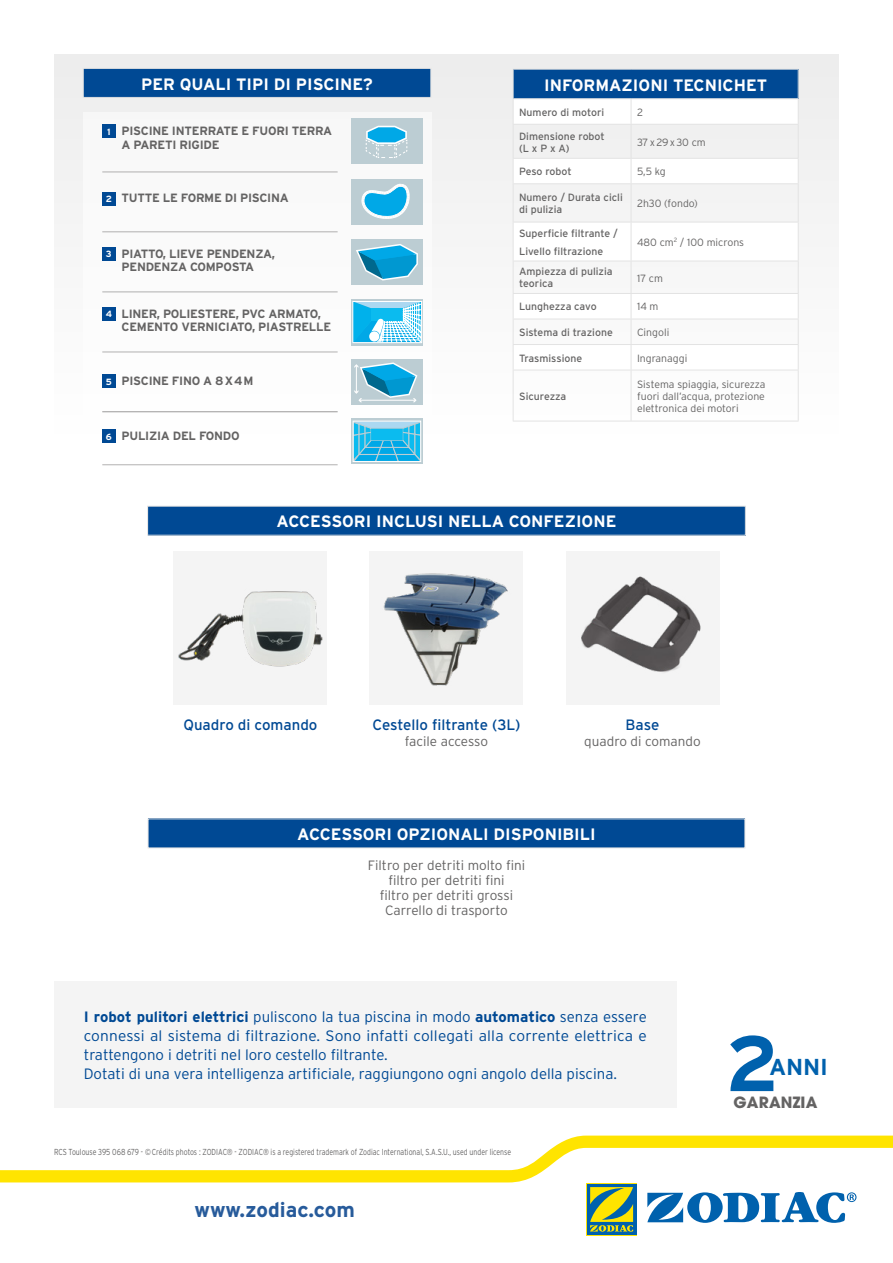
<style>
.page{position:relative;width:893px;height:1263px;background:#fff}
.page>*{position:absolute;margin:0;border:0;box-sizing:border-box;transform-origin:0 0}
.t1{font:700 78.3px "Interstate";color:#0061ad}
.t2{font:700 23.1px "Interstate";color:#0061ad}
.t3{font:700 20.85px "Interstate";color:#275b9b}
.t4{font:700 16.5px "Interstate";color:#fff}
.t5{font:700 15.45px "Avant Garde LT";letter-spacing:.01em;color:#646363}
.t6{font:300 15px/18.8px "Interstate";color:#004994}
.t7{font:15px "Interstate";color:#004994}
.t8{font:300 13.5px/15px "Interstate";color:#646363;text-align:center}
.t9{font:700 12px/13.8px "Interstate";letter-spacing:-.02em;color:#646363}
.t10{font:10.5px/12px "Interstate";color:#646363}
.t11{font:300 10.5px/12px "Interstate";color:#646363;text-align:justify}
.t12{font:300 10.5px "Interstate";letter-spacing:.06em;color:#646363}
.t13{font:300 8.7px "Interstate";color:#646363;scale:.8 1}
.s1{font-size:9px;color:#fff}
.s2{font-weight:700}
</style>
<div class="page">
<div style="left:54px;top:54px;width:785px;height:380px;background:#f8f8f8"></div>
<div style="left:174px;top:551px;width:153px;height:153px;background:#f4f4f4"></div>
<img style="left:178px;top:591px;width:145px;height:76px">
<div style="left:566px;top:551px;width:153px;height:153px;background:#f4f4f4"></div>
<img style="left:581px;top:576px;width:120px;height:96px">
<div style="left:587px;top:1184px;width:49px;height:51px;background:#0061ad"></div>
<svg style="left:0;top:1135px;width:893px;height:97px"></svg>
<div style="left:370px;top:551px;width:153px;height:153px;background:#f4f4f4"></div>
<img style="left:383px;top:573px;width:125px;height:113px">
<div style="left:148px;top:506px;width:597px;height:29px;background:#004994"></div>
<div style="left:83px;top:68px;width:348px;height:29px;background:#004994"></div>
<div style="left:83px;top:68px;width:348px;height:30px;border:1px solid #e3e3e3"></div>
<div style="left:148px;top:819px;width:597px;height:29px;background:#004994"></div>
<div style="left:54px;top:981px;width:622px;height:126px;background:#f4f4f4"></div>
<div style="left:513px;top:69px;width:285px;height:30px;background:#004994"></div>
<hr style="left:631px;top:98px;width:168px;height:1px;background:#e3e3e3">
<hr style="left:631px;top:124px;width:168px;height:1px;background:#e3e3e3">
<hr style="left:798px;top:125px;width:1px;height:33px;background:#e3e3e3">
<hr style="left:631px;top:158px;width:168px;height:1px;background:#e3e3e3">
<svg style="left:798px;top:159px;width:1px;height:24px"></svg>
<hr style="left:631px;top:183px;width:168px;height:1px;background:#e3e3e3">
<hr style="left:798px;top:184px;width:1px;height:38px;background:#e3e3e3">
<hr style="left:798px;top:261px;width:1px;height:32px;background:#e3e3e3">
<hr style="left:798px;top:370px;width:1px;height:51px;background:#e3e3e3">
<hr style="left:631px;top:421px;width:168px;height:1px;background:#e3e3e3">
<hr style="left:631px;top:344px;width:168px;height:1px;background:#e3e3e3">
<hr style="left:631px;top:370px;width:168px;height:1px;background:#e3e3e3">
<hr style="left:631px;top:293px;width:168px;height:1px;background:#e3e3e3">
<svg style="left:798px;top:294px;width:1px;height:76px"></svg>
<hr style="left:631px;top:319px;width:168px;height:1px;background:#e3e3e3">
<hr style="left:513px;top:69px;width:118px;height:1px;background:#e3e3e3">
<hr style="left:631px;top:69px;width:168px;height:1px;background:#e3e3e3">
<svg style="left:798px;top:70px;width:1px;height:54px"></svg>
<hr style="left:631px;top:222px;width:168px;height:1px;background:#e3e3e3">
<hr style="left:798px;top:222px;width:1px;height:39px;background:#e3e3e3">
<hr style="left:631px;top:261px;width:168px;height:1px;background:#e3e3e3">
<hr style="left:513px;top:98px;width:118px;height:1px;background:#e3e3e3">
<svg style="left:513px;top:70px;width:1px;height:54px"></svg>
<hr style="left:513px;top:222px;width:1px;height:39px;background:#e3e3e3">
<hr style="left:631px;top:222px;width:1px;height:39px;background:#e3e3e3">
<hr style="left:513px;top:124px;width:118px;height:1px;background:#e3e3e3">
<hr style="left:513px;top:125px;width:1px;height:33px;background:#e3e3e3">
<hr style="left:631px;top:125px;width:1px;height:33px;background:#e3e3e3">
<hr style="left:513px;top:158px;width:118px;height:1px;background:#e3e3e3">
<hr style="left:513px;top:183px;width:118px;height:1px;background:#e3e3e3">
<hr style="left:513px;top:184px;width:1px;height:38px;background:#e3e3e3">
<hr style="left:631px;top:184px;width:1px;height:38px;background:#e3e3e3">
<hr style="left:513px;top:222px;width:118px;height:1px;background:#e3e3e3">
<hr style="left:513px;top:261px;width:118px;height:1px;background:#e3e3e3">
<hr style="left:513px;top:261px;width:1px;height:32px;background:#e3e3e3">
<hr style="left:631px;top:261px;width:1px;height:32px;background:#e3e3e3">
<hr style="left:513px;top:293px;width:118px;height:1px;background:#e3e3e3">
<hr style="left:513px;top:319px;width:118px;height:1px;background:#e3e3e3">
<svg style="left:513px;top:318px;width:1px;height:52px"></svg>
<hr style="left:513px;top:344px;width:118px;height:1px;background:#e3e3e3">
<hr style="left:513px;top:370px;width:118px;height:1px;background:#e3e3e3">
<hr style="left:513px;top:370px;width:1px;height:51px;background:#e3e3e3">
<hr style="left:631px;top:370px;width:1px;height:51px;background:#e3e3e3">
<hr style="left:513px;top:421px;width:118px;height:1px;background:#e3e3e3">
<div style="left:83px;top:113px;width:348px;height:382px;background:#fff"></div>
<div style="left:102px;top:125px;width:13px;height:13px;background:#004994"></div>
<div style="left:102px;top:192px;width:13px;height:13px;background:#004994"></div>
<div style="left:102px;top:375px;width:13px;height:13px;background:#004994"></div>
<hr style="left:102px;top:172px;width:236px;height:1px;background:#646363">
<hr style="left:102px;top:231px;width:236px;height:1px;background:#646363">
<hr style="left:102px;top:291px;width:236px;height:1px;background:#646363">
<hr style="left:102px;top:352px;width:236px;height:1px;background:#646363">
<hr style="left:102px;top:411px;width:236px;height:1px;background:#646363">
<hr style="left:102px;top:464px;width:236px;height:1px;background:#646363">
<div style="left:102px;top:247px;width:13px;height:13px;background:#004994"></div>
<div style="left:102px;top:307px;width:13px;height:13px;background:#004994"></div>
<div style="left:102px;top:429px;width:13px;height:13px;background:#004994"></div>
<div style="left:351px;top:359px;width:71px;height:46px;background:#bccdd3"></div>
<svg style="left:354px;top:362px;width:64px;height:40px"></svg>
<div style="left:351px;top:418px;width:71px;height:46px;background:linear-gradient(to right,#cad7dc,#cad7dc)"></div>
<svg style="left:352px;top:421px;width:69px;height:41px;background:#49c0e8"></svg>
<div style="left:351px;top:119px;width:71px;height:45px;background:#bccdd3"></div>
<svg style="left:365px;top:126px;width:43px;height:32px"></svg>
<div style="left:351px;top:179px;width:71px;height:45px;background:#bccdd3"></div>
<svg style="left:361px;top:184px;width:49px;height:35px"></svg>
<div style="left:352px;top:239px;width:71px;height:46px;background:#bccdd3"></div>
<svg style="left:356px;top:244px;width:62px;height:37px"></svg>
<div style="left:351px;top:299px;width:72px;height:46px;background:#bccdd3"></div>
<svg style="left:352px;top:301px;width:70px;height:42px;background:#75d2f2"></svg>
<p class="t4" style="left:141px;top:75px;width:233px">PER QUALI TIPI DI PISCINE?</p>
<p class="t9" style="left:122px;top:124px;width:212px;text-indent:-14px"><span class="s1">1</span> PISCINE INTERRATE E FUORI TERRA<br>A PARETI RIGIDE</p>
<p class="t9" style="left:106px;top:191px;width:185px"><span class="s1">2</span> TUTTE LE FORME DI PISCINA</p>
<p class="t9" style="left:106px;top:246px;width:171px;text-align:center"><span class="s1">3</span> PIATTO, LIEVE PENDENZA,<br>PENDENZA COMPOSTA</p>
<p class="t9" style="left:122px;top:306px;width:211px;text-indent:-16px"><span class="s1">4</span> LINER, POLIESTERE, PVC ARMATO,<br>CEMENTO VERNICIATO, PIASTRELLE</p>
<p class="t9" style="left:106px;top:374px;width:149px"><span class="s1">5</span> PISCINE FINO A 8X4M</p>
<p class="t9" style="left:106px;top:428px;width:135px"><span class="s1">6</span> PULIZIA DEL FONDO</p>
<p class="t4" style="left:544px;top:76px;width:224px">INFORMAZIONI TECNICHET</p>
<p class="t10" style="left:519px;top:106px;width:87px">Numero di motori</p>
<p class="t11" style="left:637px;top:106px;width:7px">2</p>
<p class="t10" style="left:519px;top:130px;width:87px">Dimensione robot (L x P x A)</p>
<p class="t12" style="left:637px;top:136px;width:70px">37x29x30 cm</p>
<p class="t10" style="left:519px;top:165px;width:54px">Peso robot</p>
<p class="t11" style="left:637px;top:165px;width:30px">5,5 kg</p>
<p class="t10" style="left:519px;top:191px;width:105px">Numero / Durata cicli di pulizia</p>
<p class="t11" style="left:637px;top:197px;width:62px">2h30 (fondo)</p>
<p class="t10" style="left:519px;top:224px;width:100px;line-height:18.5px">Superficie filtrante /<br>Livello filtrazione</p>
<p class="t11" style="left:637px;top:236px;width:109px">480 cm<sup>2</sup> / 100 microns</p>
<p class="t10" style="left:519px;top:266px;width:95px">Ampiezza di pulizia teorica</p>
<p class="t11" style="left:637px;top:272px;width:27px">17 cm</p>
<p class="t10" style="left:519px;top:301px;width:79px">Lunghezza cavo</p>
<p class="t11" style="left:637px;top:301px;width:23px">14 m</p>
<p class="t10" style="left:519px;top:326px;width:95px">Sistema di trazione</p>
<p class="t11" style="left:637px;top:326px;width:34px">Cingoli</p>
<p class="t10" style="left:519px;top:352px;width:65px">Trasmissione</p>
<p class="t11" style="left:637px;top:352px;width:52px">Ingranaggi</p>
<p class="t10" style="left:519px;top:390px;width:49px">Sicurezza</p>
<p class="t11" style="left:637px;top:378px;width:130px">Sistema spiaggia, sicurezza fuori dall’acqua, protezione elettronica dei motori</p>
<p class="t4" style="left:276px;top:512px;width:341px">ACCESSORI INCLUSI NELLA CONFEZIONE</p>
<p class="t7" style="left:183px;top:716px;width:135px">Quadro di comando</p>
<p class="t7" style="left:372px;top:716px;width:149px">Cestello filtrante (3L)</p>
<p class="t7" style="left:626px;top:716px;width:35px">Base</p>
<p class="t8" style="left:405px;top:734px;width:85px">facile accesso</p>
<p class="t8" style="left:584px;top:734px;width:118px">quadro di comando</p>
<p class="t4" style="left:297px;top:825px;width:300px">ACCESSORI OPZIONALI DISPONIBILI</p>
<p class="t8" style="left:368px;top:857px;width:159px">Filtro per detriti molto fini filtro per detriti fini<br>filtro per detriti grossi<br>Carrello di trasporto</p>
<p class="t6" style="left:84px;top:1007px;width:564px"><span class="s2">I robot pulitori elettrici</span> puliscono la tua piscina in modo <span class="s2">automatico</span> senza essere connessi al sistema di filtrazione. Sono infatti collegati alla corrente elettrica e trattengono i detriti nel loro cestello filtrante.<br>Dotati di una vera intelligenza artificiale, raggiungono ogni angolo della piscina.</p>
<p class="t13" style="left:54px;top:1147px;width:573px">RCS Toulouse 395 068 679 - ©Crédits photos : ZODIAC® - ZODIAC® is a registered trademark of Zodiac International, S.A.S.U., used under license</p>
<h3 class="t3" style="left:195px;top:1198px;width:162px">www.zodiac.com</h3>
<h1 class="t1" style="left:725px;top:1020px;width:55px">2</h1>
<p class="t5" style="left:734px;top:1092px;width:85px">GARANZIA</p>
<h2 class="t2" style="left:769px;top:1054px;width:60px">ANNI</h2>
</div>
